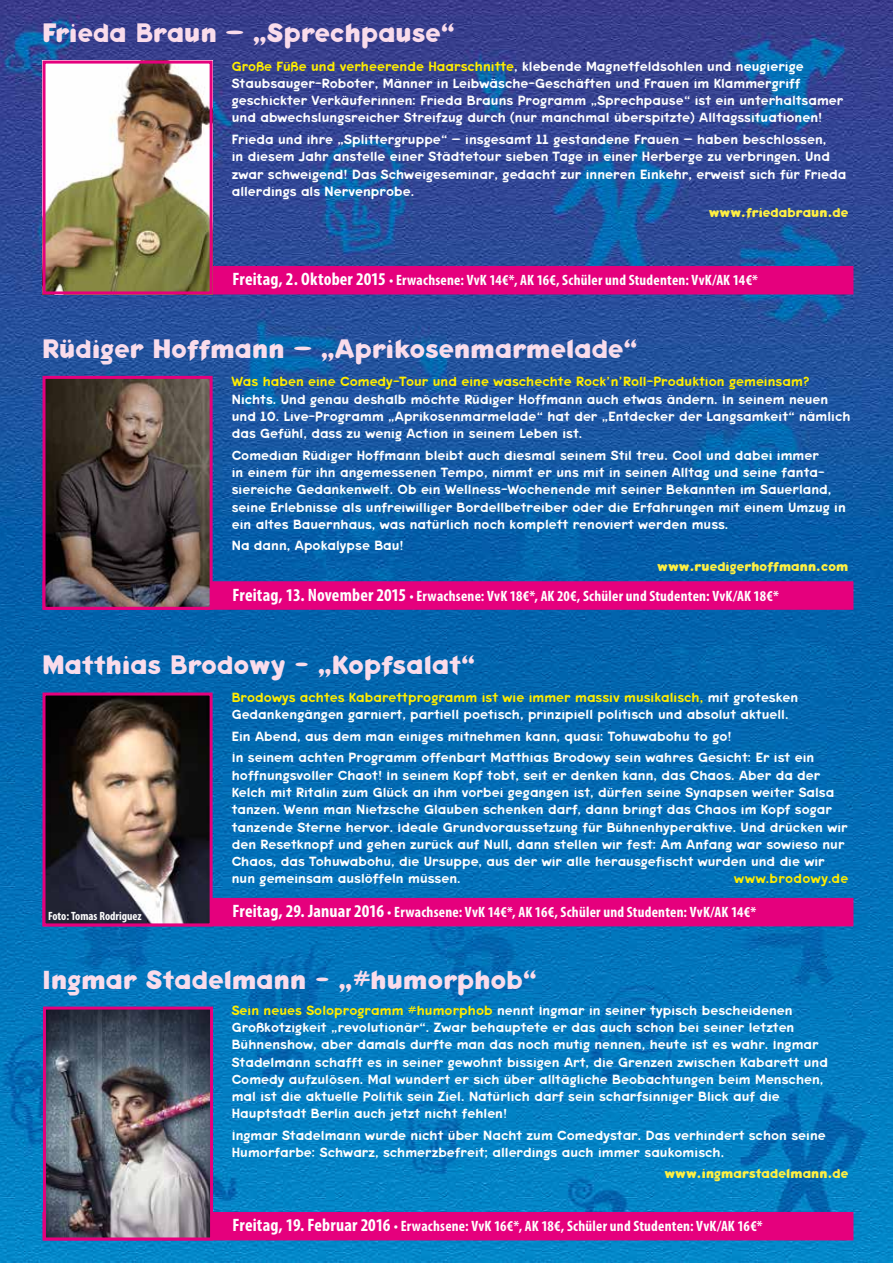
<style>
.page{position:relative;width:893px;height:1263px;background:#fff}
.page>*{position:absolute;margin:0;border:0;box-sizing:border-box;transform-origin:0 0}
.t1{font:700 27px "Keedy Sans";letter-spacing:.01em;color:#fadceb}
.t2{font:700 condensed 15px "Myriad Pro";letter-spacing:.015em;color:#fff}
.t3{font:13.5px/17.2px "Keedy Sans Reg";letter-spacing:.005em;color:#fff}
.t4{font:13.5px "Keedy Sans Reg";letter-spacing:.005em;color:#ffed00}
.t5{font:700 13.5px "Keedy Sans";letter-spacing:.01em;color:#fff041}
.t6{font:13.5px "Keedy Sans Reg";letter-spacing:.025em;color:#ffed00}
.t7{font:700 condensed 12px "Myriad Pro";color:#fff}
.s1{color:#ffed00}
.s2{font-size:18px}
.s3{font-family:"Myriad Pro";font-weight:900}
</style>
<div class="page">
<img style="left:0;top:0;width:893px;height:1263px">
<div style="left:44px;top:267px;width:808px;height:26px;background:#e5007d"></div>
<div style="left:43px;top:266px;width:810px;height:28px;border:3px solid #e5007d"></div>
<img style="left:47px;top:65px;width:162px;height:225px">
<div style="left:43px;top:61px;width:170px;height:233px;border:3px solid #e5007d"></div>
<div style="left:44px;top:899px;width:808px;height:26px;background:#e5007d"></div>
<div style="left:43px;top:898px;width:810px;height:28px;border:3px solid #e5007d"></div>
<div style="left:44px;top:583px;width:808px;height:25px;background:#e5007d"></div>
<div style="left:43px;top:581px;width:810px;height:29px;border:3px solid #e5007d"></div>
<img style="left:47px;top:696px;width:162px;height:226px">
<div style="left:43px;top:692px;width:170px;height:234px;border:3px solid #e5007d"></div>
<div style="left:44px;top:1213px;width:808px;height:26px;background:#e5007d"></div>
<div style="left:43px;top:1212px;width:810px;height:28px;border:3px solid #e5007d"></div>
<img style="left:47px;top:1010px;width:162px;height:226px">
<div style="left:43px;top:1006px;width:170px;height:234px;border:3px solid #e5007d"></div>
<img style="left:47px;top:380px;width:162px;height:226px">
<div style="left:43px;top:376px;width:170px;height:234px;border:3px solid #e5007d"></div>
<h1 class="t1" style="left:43px;top:17px;width:414px">Frieda Braun – „Sprechpause“</h1>
<p class="t3" style="left:232px;top:58px;width:613px"><span class="s1">Große Füße und verheerende Haarschnitte</span>, klebende Magnetfeldsohlen und neugierige Staubsauger-Roboter, Männer in Leibwäsche-Geschäften und Frauen im Klammergriff geschickter Verkäuferinnen: Frieda Brauns Programm „Sprechpause“ ist ein unterhaltsamer und abwechslungsreicher Streifzug durch (nur manchmal überspitzte) Alltagssituationen!</p>
<p class="t3" style="left:232px;top:131px;width:616px">Frieda und ihre „Splittergruppe“ – insgesamt 11 gestandene Frauen – haben beschlossen,<br>in diesem Jahr anstelle einer Städtetour sieben Tage in einer Herberge zu verbringen. Und zwar schweigend! Das Schweigeseminar, gedacht zur inneren Einkehr, erweist sich für Frieda allerdings als Nervenprobe.</p>
<p class="t5" style="left:709px;top:204px;width:141px">www.friedabraun.de</p>
<p class="t2" style="left:233px;top:271px;width:527px"><span class="s2">Freitag, 2. Oktober 2015</span> • Erwachsene: VvK 14€*, AK 16€, Schüler und Studenten: VvK/AK 14€*</p>
<h1 class="t1" style="left:43px;top:333px;width:597px">Rüdiger Hoffmann – „Aprikosenmarmelade“</h1>
<p class="t4" style="left:232px;top:374px;width:579px">Was haben eine Comedy-Tour und eine waschechte Rock’n’Roll-Produktion gemeinsam?</p>
<p class="t3" style="left:232px;top:390px;width:620px">Nichts. Und genau deshalb möchte Rüdiger Hoffmann auch etwas ändern. In seinem neuen und 10. Live-Programm „Aprikosenmarmelade“ hat der „Entdecker der Langsamkeit“ nämlich das Gefühl, dass zu wenig Action in seinem Leben ist.</p>
<p class="t3" style="left:232px;top:446px;width:616px">Comedian Rüdiger Hoffmann bleibt auch diesmal seinem Stil treu. Cool und dabei immer<br>in einem für ihn angemessenen Tempo, nimmt er uns mit in seinen Alltag und seine fanta&shy;siereiche Gedankenwelt. Ob ein Wellness-Wochenende mit seiner Bekannten im Sauerland, seine Erlebnisse als unfreiwilliger Bordellbetreiber oder die Erfahrungen mit einem Umzug in ein altes Bauernhaus, was natürlich noch komplett renoviert werden muss.</p>
<p class="t3" style="left:232px;top:537px;width:173px">Na dann, Apokalypse Bau!</p>
<p class="t5" style="left:657px;top:558px;width:193px">www.ruedigerhoffmann.com</p>
<p class="t2" style="left:233px;top:586px;width:548px"><span class="s2">Freitag, 13. November 2015</span> • Erwachsene: VvK 18€*, AK 20€, Schüler und Studenten: VvK/AK 18€*</p>
<h1 class="t1" style="left:43px;top:648px;width:434px">Matthias Brodowy - „Kopfsalat“</h1>
<p class="t3" style="left:232px;top:689px;width:568px"><span class="s1">Brodowys achtes Kabarettprogramm ist wie immer massiv musikalisch,</span> mit grotesken<br>Gedankengängen garniert, partiell poetisch, prinzipiell politisch und absolut aktuell.</p>
<p class="t3" style="left:232px;top:726px;width:584px;line-height:21.5px">Ein Abend, aus dem man einiges mitnehmen kann, quasi: Tohuwabohu to go!<br>In seinem achten Programm offenbart Matthias Brodowy sein wahres Gesicht: Er ist ein</p>
<p class="t3" style="left:232px;top:766px;width:617px">hoffnungsvoller Chaot! In seinem Kopf tobt, seit er denken kann, das Chaos. Aber da der Kelch mit Ritalin zum Glück an ihm vorbei gegangen ist, dürfen seine Synapsen weiter Salsa tanzen. Wenn man Nietzsche Glauben schenken darf, dann bringt das Chaos im Kopf sogar tanzende Sterne hervor. Ideale Grundvoraussetzung für Bühnenhyperaktive. Und drücken wir den Resetknopf und gehen zurück auf Null, dann stellen wir fest: Am Anfang war sowieso nur Chaos, das Tohuwabohu, die Ursuppe, aus der wir alle herausgefischt wurden und die wir nun gemeinsam auslöffeln müssen.</p>
<p class="t6" style="left:734px;top:871px;width:116px">www.brodowy.de</p>
<p class="t7" style="left:48px;top:908px;width:95px">Foto: Tomas Rodriguez</p>
<p class="t2" style="left:233px;top:903px;width:525px"><span class="s2">Freitag, 29. Januar 2016</span> • Erwachsene: VvK 14€*, AK 16€, Schüler und Studenten: VvK/AK 14€*</p>
<h1 class="t1" style="left:43px;top:964px;width:496px"><span class="s3">I</span>ngmar Stadelmann - „#humorphob“</h1>
<p class="t3" style="left:232px;top:1001px;width:598px"><span class="s1">Sein neues Soloprogramm #humorphob</span> nennt Ingmar in seiner typisch bescheidenen Großkotzigkeit „revolutionär“. Zwar behauptete er das auch schon bei seiner letzten Bühnenshow, aber damals durfte man das noch mutig nennen, heute ist es wahr. Ingmar Stadelmann schafft es in seiner gewohnt bissigen Art, die Grenzen zwischen Kabarett und Comedy aufzulösen. Mal wundert er sich über alltägliche Beobachtungen beim Menschen, mal ist die aktuelle Politik sein Ziel. Natürlich darf sein scharfsinniger Blick auf die Hauptstadt Berlin auch jetzt nicht fehlen!</p>
<p class="t3" style="left:232px;top:1126px;width:596px">Ingmar Stadelmann wurde nicht über Nacht zum Comedystar. Das verhindert schon seine<br>Humorfarbe: Schwarz, schmerzbefreit; allerdings auch immer saukomisch.</p>
<p class="t5" style="left:664px;top:1165px;width:185px">www.ingmarstadelmann.de</p>
<p class="t2" style="left:233px;top:1217px;width:532px"><span class="s2">Freitag, 19. Februar 2016</span> • Erwachsene: VvK 16€*, AK 18€, Schüler und Studenten: VvK/AK 16€*</p>
</div>
